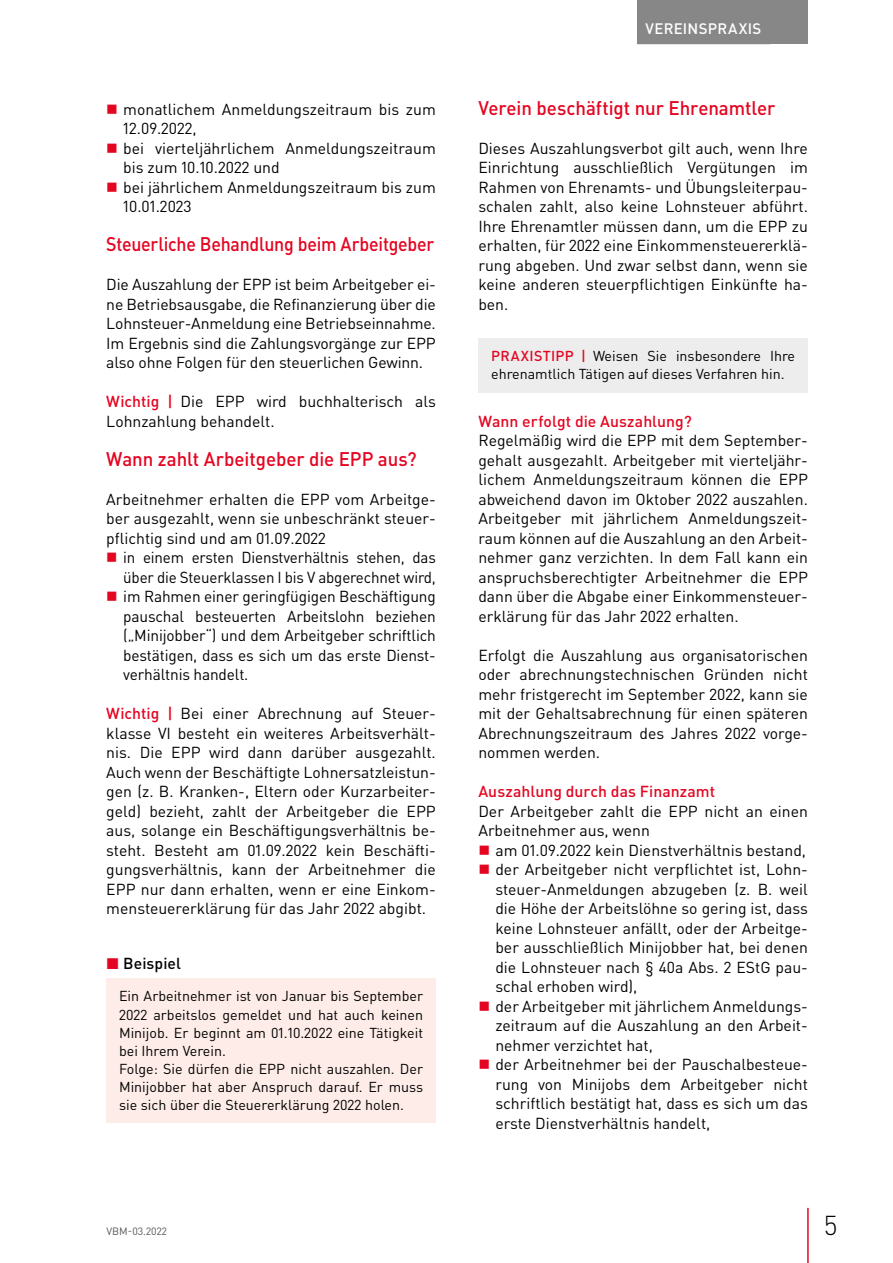
<style>
.page{position:relative;width:893px;height:1263px;background:#fff}
.page>*{position:absolute;margin:0;border:0;box-sizing:border-box;transform-origin:0 0}
.t1{font:300 27px "DIN Pro";color:#000}
.t2{font:500 19.5px "DIN Pro";letter-spacing:-.005em;color:#e40521;scale:.96 1}
.t3{font:500 19.5px "DIN Pro";letter-spacing:-.005em;color:#e40521;scale:.91 1}
.t4{font:15.75px/19.5px "DIN Pro";color:#000;text-align:justify}
.t5{font:15.75px/19.5px "DIN Pro";color:#000;text-align:justify;scale:.96 1}
.t6{font:500 15.75px "DIN Pro";letter-spacing:.005em;color:#e40521}
.t7{font:500 15.75px "DIN Pro";color:#000}
.t8{font:500 15px "DIN Pro";letter-spacing:.02em;color:#fff}
.t9{font:14.25px/18px "DIN Pro";color:#000}
.t10{font:500 14.25px "DIN Pro";letter-spacing:.05em;color:#e40521}
.t11{font:10.5px "DIN Pro";color:#575756}
.s1{font-weight:500;color:#e40521}
.s2{color:#e40521}
</style>
<div class="page">
<div style="left:762px;top:0;width:46px;height:44px;background:#878787"></div>
<hr style="left:807px;top:1208px;width:2px;height:55px;background:#e40521">
<div style="left:637px;top:0;width:133px;height:44px;background:#878787"></div>
<div style="left:106px;top:978px;width:330px;height:144px;background:#fdece7"></div>
<div style="left:478px;top:338px;width:330px;height:54px;background:#ededed"></div>
<p class="t4" style="left:123px;top:99px;width:314px;text-align:left">monatlichem Anmeldungszeitraum bis zum<br>12.09.2022,<br>bei vierteljährlichem Anmeldungszeitraum bis zum 10.10.2022 und<br>bei jährlichem Anmeldungszeitraum bis zum<br>10.01.2023</p>
<p class="t3" style="left:106px;top:231px;width:362px">Steuerliche Behandlung beim Arbeitgeber</p>
<p class="t4" style="left:106px;top:274px;width:331px">Die Auszahlung der EPP ist beim Arbeitgeber ei&shy;ne Betriebsausgabe, die Refinanzierung über die Lohnsteuer-Anmeldung eine Betriebseinnahme.<br>Im Ergebnis sind die Zahlungsvorgänge zur EPP also ohne Folgen für den steuerlichen Gewinn.</p>
<p class="t4" style="left:106px;top:391px;width:331px"><span class="s1">Wichtig |</span> Die EPP wird buchhalterisch als<br>Lohnzahlung behandelt.</p>
<p class="t2" style="left:106px;top:446px;width:255px">Wann zahlt Arbeitgeber die EPP</p>
<p class="t2" style="left:378px;top:446px;width:42px">aus?</p>
<p class="t4" style="left:106px;top:489px;width:331px">Arbeitnehmer erhalten die EPP vom Arbeitge&shy;ber ausgezahlt, wenn sie unbeschränkt steuer&shy;pflichtig sind und am 01.09.2022</p>
<p class="t5" style="left:123px;top:547px;width:327px">in einem ersten Dienstverhältnis stehen, das über die Steuerklassen I bis V abgerechnet wird, im Rahmen einer geringfügigen Beschäftigung pauschal besteuerten Arbeitslohn beziehen („Minijobber“) und dem Arbeitgeber schriftlich bestätigen, dass es sich um das erste Dienst&shy;verhältnis handelt.</p>
<p class="t4" style="left:106px;top:703px;width:331px"><span class="s1">Wichtig |</span> Bei einer Abrechnung auf Steuer&shy;klasse VI besteht ein weiteres Arbeitsverhält&shy;nis. Die EPP wird dann darüber ausgezahlt.<br>Auch wenn der Beschäftigte Lohnersatzleistun&shy;gen (z. B. Kranken-, Eltern oder Kurzarbeiter&shy;geld) bezieht, zahlt der Arbeitgeber die EPP aus, solange ein Beschäftigungsverhältnis be&shy;steht. Besteht am 01.09.2022 kein Beschäfti&shy;gungsverhältnis, kann der Arbeitnehmer die EPP nur dann erhalten, wenn er eine Einkom&shy;mensteuererklärung für das Jahr 2022 abgibt.</p>
<p class="t7" style="left:106px;top:953px;width:76px"><span class="s2">◼</span> Beispiel</p>
<p class="t9" style="left:119px;top:987px;width:306px">Ein Arbeitnehmer ist von Januar bis September 2022 arbeitslos gemeldet und hat auch keinen Minijob. Er beginnt am 01.10.2022 eine Tätigkeit bei Ihrem Verein.<br>Folge: Sie dürfen die EPP nicht auszahlen. Der Minijobber hat aber Anspruch darauf. Er muss sie sich über die Steuererklärung 2022 holen.</p>
<p class="t8" style="left:645px;top:18px;width:82px">Verei nspraxi</p>
<p class="t8" style="left:753px;top:18px;width:10px">s</p>
<p class="t2" style="left:478px;top:95px;width:311px">Verein beschäftigt nur Ehrenamtler</p>
<p class="t4" style="left:478px;top:138px;width:331px">Dieses Auszahlungsverbot gilt auch, wenn Ihre Einrichtung ausschließlich Vergütungen im Rahmen von Ehrenamts- und Übungsleiterpau&shy;schalen zahlt, also keine Lohnsteuer abführt.<br>Ihre Ehrenamtler müssen dann, um die EPP zu erhalten, für 2022 eine Einkommensteuererklä&shy;rung abgeben. Und zwar selbst dann, wenn sie keine anderen steuerpflichtigen Einkünfte ha&shy;ben.</p>
<p class="t9" style="left:491px;top:347px;width:306px;text-indent:90px"><span class="s1">|</span> Weisen Sie insbesondere Ihre ehrenamtlich Tätigen auf dieses Verfahren hin.</p>
<p class="t6" style="left:478px;top:410px;width:215px">Wann erfolgt die Auszahlung?</p>
<p class="t4" style="left:478px;top:430px;width:331px">Regelmäßig wird die EPP mit dem September&shy;gehalt ausgezahlt. Arbeitgeber mit vierteljähr&shy;lichem Anmeldungszeitraum können die EPP abweichend davon im Oktober 2022 auszahlen.<br>Arbeitgeber mit jährlichem Anmeldungszeit&shy;raum können auf die Auszahlung an den Arbeit&shy;nehmer ganz verzichten. In dem Fall kann ein anspruchsberechtigter Arbeitnehmer die EPP dann über die Abgabe einer Einkommensteuer&shy;erklärung für das Jahr 2022 erhalten.</p>
<p class="t4" style="left:478px;top:645px;width:331px">Erfolgt die Auszahlung aus organisatorischen oder abrechnungstechnischen Gründen nicht mehr fristgerecht im September 2022, kann sie mit der Gehaltsabrechnung für einen späteren Abrechnungszeitraum des Jahres 2022 vorge&shy;nommen werden.</p>
<p class="t6" style="left:478px;top:781px;width:238px">Auszahlung durch das Finanzamt</p>
<p class="t4" style="left:478px;top:801px;width:331px">Der Arbeitgeber zahlt die EPP nicht an einen<br>Arbeitnehmer aus, wenn</p>
<p class="t4" style="left:495px;top:840px;width:314px;text-align:left">am 01.09.2022 kein Dienstverhältnis bestand, der Arbeitgeber nicht verpflichtet ist, Lohn&shy;steuer-Anmeldungen abzugeben (z. B. weil die Höhe der Arbeitslöhne so gering ist, dass keine Lohnsteuer anfällt, oder der Arbeitge&shy;ber ausschließlich Minijobber hat, bei denen die Lohnsteuer nach § 40a Abs. 2 EStG pau&shy;schal erhoben wird),<br>der Arbeitgeber mit jährlichem Anmeldungs&shy;zeitraum auf die Auszahlung an den Arbeit&shy;nehmer verzichtet hat,<br>der Arbeitnehmer bei der Pauschalbesteue&shy;rung von Minijobs dem Arbeitgeber nicht schriftlich bestätigt hat, dass es sich um das erste Dienstverhältnis handelt,</p>
<p class="t10" style="left:491px;top:347px;width:72px">PRAXISTIPP</p>
<p class="t11" style="left:106px;top:1224px;width:62px">VBM-03.2022</p>
<h1 class="t1" style="left:824px;top:1207px;width:15px">5</h1>
</div>
